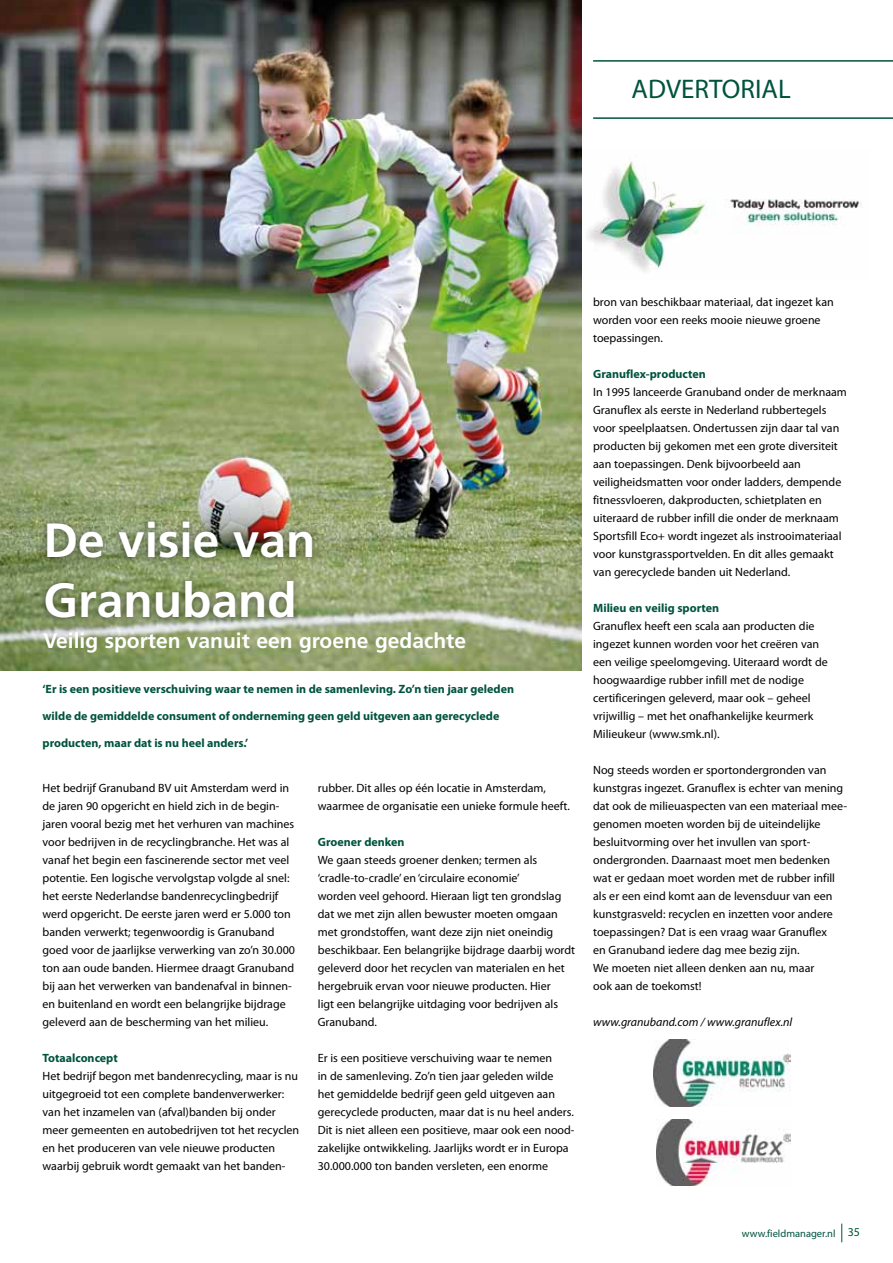
<style>
.page{position:relative;width:893px;height:1263px;background:#fff}
.page>*{position:absolute;margin:0;border:0;box-sizing:border-box;transform-origin:0 0}
.t1{font:700 48px/60px "Frutiger";color:#fff}
.t2{font:27px "Myriad Pro";color:#00533d}
.t3{font:700 21px "Frutiger";color:#fff}
.t4{font:12px/18px "Myriad Pro";color:#000}
.t5{font:700 12px "Myriad Pro";color:#00533d}
.t6{font:italic 12px "Myriad Pro";color:#000}
.t7{font:10.5px "Myriad Pro";color:#00533d}
.s1{font-size:12px}
</style>
<div class="page">
<svg style="left:841px;top:1223px;width:1px;height:19px"></svg>
<hr style="left:593px;top:117px;width:300px;height:2px;background:#00533d">
<hr style="left:593px;top:60px;width:300px;height:2px;background:#00533d">
<img style="left:581px;top:149px;width:281px;height:130px">
<img style="left:0;top:0;width:581px;height:670px">
<div style="left:38px;top:514px;width:282px;height:112px;background:#000;opacity:.5"></div>
<img style="left:656px;top:1120px;width:135px;height:65px">
<img style="left:653px;top:1039px;width:138px;height:67px">
<h2 class="t2" style="left:632px;top:72px;width:161px">ADVERTORIAL</h2>
<h1 class="t1" style="left:43px;top:510px;width:274px">De visie van<br>Granuband</h1>
<h3 class="t3" style="left:43px;top:628px;width:424px">Veilig sporten vanuit een groene gedachte</h3>
<p class="t5" style="left:43px;top:681px;width:473px">‘Er is een positieve verschuiving waar te nemen in de samenleving. Zo’n tien jaar geleden</p>
<p class="t5" style="left:43px;top:708px;width:458px">wilde de gemiddelde consument of onderneming geen geld uitgeven aan gerecyclede</p>
<p class="t5" style="left:43px;top:735px;width:207px">producten, maar dat is nu heel anders.’</p>
<p class="t4" style="left:43px;top:779px;width:254px">Het bedrijf Granuband BV uit Amsterdam werd in de jaren 90 opgericht en hield zich in de begin&shy;jaren vooral bezig met het verhuren van machines voor bedrijven in de recyclingbranche. Het was al vanaf het begin een fascinerende sector met veel potentie. Een logische vervolgstap volgde al snel: het eerste Nederlandse bandenrecyclingbedrijf werd opgericht. De eerste jaren werd er 5.000 ton banden verwerkt; tegenwoordig is Granuband goed voor de jaarlijkse verwerking van zo’n 30.000 ton aan oude banden. Hiermee draagt Granuband bij aan het verwerken van bandenafval in binnen&shy;en buitenland en wordt een belangrijke bijdrage geleverd aan de bescherming van het milieu.</p>
<p class="t5" style="left:43px;top:1050px;width:77px">Totaalconcept</p>
<p class="t4" style="left:43px;top:1067px;width:258px">Het bedrijf begon met bandenrecycling, maar is nu uitgegroeid tot een complete bandenverwerker: van het inzamelen van (afval)banden bij onder meer gemeenten en autobedrijven tot het recyclen en het produceren van vele nieuwe producten waarbij gebruik wordt gemaakt van het banden-</p>
<p class="t4" style="left:318px;top:779px;width:254px">rubber. Dit alles op één locatie in Amsterdam, waarmee de organisatie een unieke formule heeft.</p>
<p class="t5" style="left:318px;top:834px;width:88px">Groener denken</p>
<p class="t4" style="left:318px;top:851px;width:259px">We gaan steeds groener denken; termen als ‘cradle-to-cradle’ en ‘circulaire economie’<br>worden veel gehoord. Hieraan ligt ten grondslag dat we met zijn allen bewuster moeten omgaan met grondstoffen, want deze zijn niet oneindig beschikbaar. Een belangrijke bijdrage daarbij wordt geleverd door het recyclen van materialen en het hergebruik ervan voor nieuwe producten. Hier<br>ligt een belangrijke uitdaging voor bedrijven als Granuband.</p>
<p class="t4" style="left:318px;top:1049px;width:258px">Er is een positieve verschuiving waar te nemen<br>in de samenleving. Zo’n tien jaar geleden wilde<br>het gemiddelde bedrijf geen geld uitgeven aan gerecyclede producten, maar dat is nu heel anders.<br>Dit is niet alleen een positieve, maar ook een nood&shy;zakelijke ontwikkeling. Jaarlijks wordt er in Europa 30.000.000 ton banden versleten, een enorme</p>
<p class="t4" style="left:593px;top:293px;width:242px">bron van beschikbaar materiaal, dat ingezet kan worden voor een reeks mooie nieuwe groene toepassingen.</p>
<p class="t5" style="left:593px;top:366px;width:114px">Granuflex-producten</p>
<p class="t4" style="left:593px;top:383px;width:255px">In 1995 lanceerde Granuband onder de merknaam Granuflex als eerste in Nederland rubbertegels voor speelplaatsen. Ondertussen zijn daar tal van producten bij gekomen met een grote diversiteit aan toepassingen. Denk bijvoorbeeld aan veiligheidsmatten voor onder ladders, dempende fitnessvloeren, dakproducten, schietplaten en uiteraard de rubber infill die onder de merknaam Sportsfill Eco+ wordt ingezet als instrooimateriaal voor kunstgrassportvelden. En dit alles gemaakt van gerecyclede banden uit Nederland.</p>
<p class="t5" style="left:593px;top:600px;width:128px">Milieu en veilig sporten</p>
<p class="t4" style="left:593px;top:617px;width:236px">Granuflex heeft een scala aan producten die ingezet kunnen worden voor het creëren van een veilige speelomgeving. Uiteraard wordt de hoogwaardige rubber infill met de nodige certificeringen geleverd, maar ook – geheel vrijwillig – met het onafhankelijke keurmerk Milieukeur (www.smk.nl).</p>
<p class="t4" style="left:593px;top:761px;width:255px">Nog steeds worden er sportondergronden van kunstgras ingezet. Granuflex is echter van mening dat ook de milieuaspecten van een materiaal mee&shy;genomen moeten worden bij de uiteindelijke besluitvorming over het invullen van sport&shy;ondergronden. Daarnaast moet men bedenken wat er gedaan moet worden met de rubber infill als er een eind komt aan de levensduur van een kunstgrasveld: recyclen en inzetten voor andere toepassingen? Dat is een vraag waar Granuflex<br>en Granuband iedere dag mee bezig zijn.<br>We moeten niet alleen denken aan nu, maar<br>ook aan de toekomst!</p>
<p class="t6" style="left:593px;top:1015px;width:201px">www.granuband.com / www.granuflex.nl</p>
<p class="t7" style="left:742px;top:1227px;width:120px">www.fieldmanager.nl <span class="s1">35</span></p>
</div>
